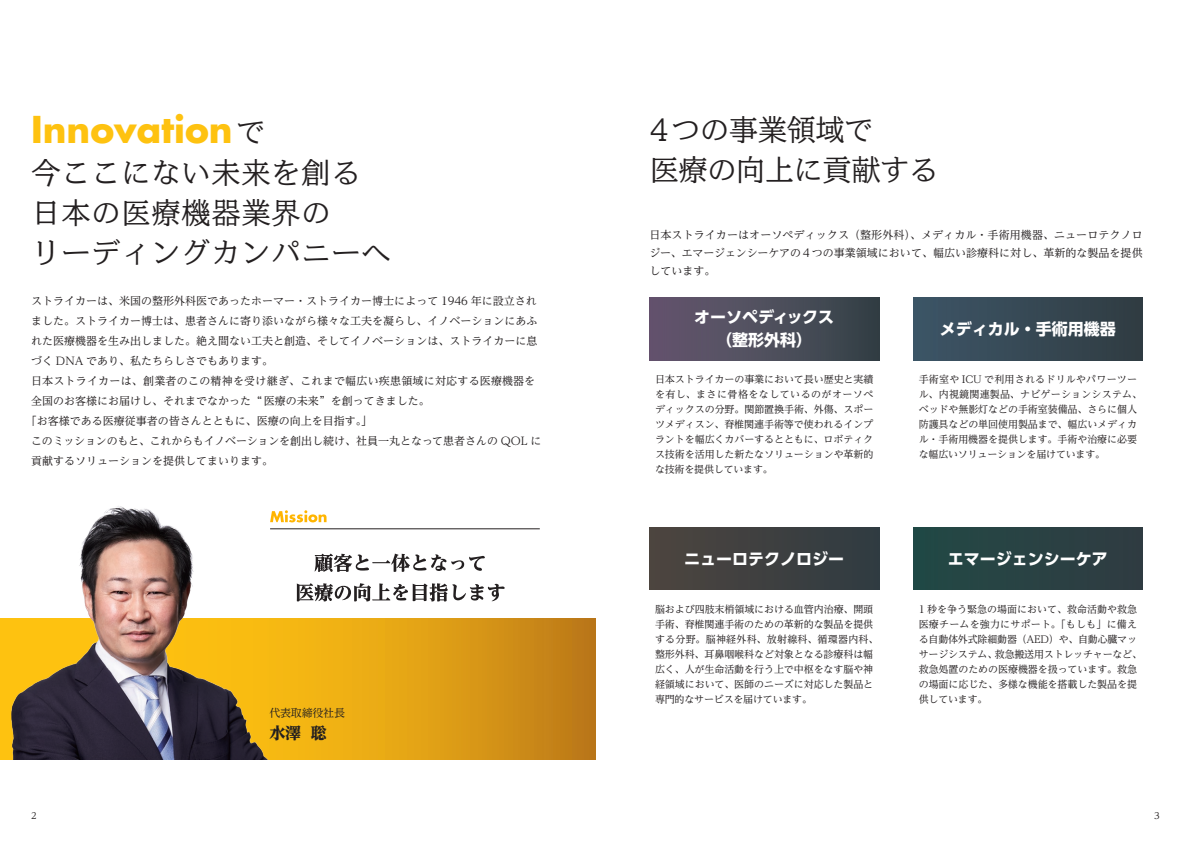
<style>
.page{position:relative;width:1191px;height:842px;background:#fff}
.page>*{position:absolute;margin:0;border:0;box-sizing:border-box;transform-origin:0 0}
.t1{font:700 36px "Futura For Stryker";color:#fec210}
.t2{font:30px/40px "Ro NOW Std MM";color:#231f20}
.t3{font:30px/40px "Ro NOW Std MM";letter-spacing:-.04em;color:#231f20}
.t4{font:700 16px/23px "UD Shin Go Pro";color:#fff;text-align:center}
.t5{font:800 16px "UD Reimin Pro";color:#231f20}
.t6{font:11px/18px "UD Reimin Pro";color:#231f20;text-align:justify}
.t7{font:11px "UD Reimin Pro";letter-spacing:-.02em;color:#231f20}
.t8{font:11px "UD Reimin Pro";letter-spacing:.02em;color:#231f20}
.t9{font:10px/15px "UD Reimin Pro";letter-spacing:-.01em;color:#231f20}
.t10{font:9px "UD Reimin Pro";color:#231f20}
.s1{font-family:"Ro NOW Std MM";font-weight:400;font-size:30px;color:#231f20}
</style>
<div class="page">
<svg style="left:283px;top:618px;width:312px;height:142px;background:#dc9c15"></svg>
<img style="left:0;top:506px;width:283px;height:254px">
<svg style="left:270px;top:510px;width:56px;height:12px"></svg>
<hr style="left:270px;top:528px;width:270px;height:1px;background:#231f20">
<svg style="left:314px;top:554px;width:171px;height:18px"></svg>
<svg style="left:297px;top:583px;width:207px;height:18px"></svg>
<div style="left:649px;top:298px;width:230px;height:62px;background:linear-gradient(to right,#675771,#354347)"></div>
<div style="left:913px;top:298px;width:229px;height:62px;background:linear-gradient(to right,#3c5567,#303c42)"></div>
<div style="left:649px;top:527px;width:230px;height:63px;background:linear-gradient(to right,#4d453f,#303b41)"></div>
<div style="left:913px;top:527px;width:229px;height:63px;background:#294244"></div>
<h1 class="t1" style="left:31px;top:106px;width:236px">Innovation<span class="s1">で</span></h1>
<h2 class="t2" style="left:31px;top:153px;width:361px">今ここにない未来を創る日本の医療機器業界の<br>リーディングカンパニーへ</h2>
<p class="t6" style="left:31px;top:291px;width:507px">ストライカーは、米国の整形外科医であったホーマー・ストライカー博士によって 1946 年に設立され</p>
<p class="t6" style="left:31px;top:311px;width:507px">ました。ストライカー博士は、患者さんに寄り添いながら様々な工夫を凝らし、イノベーションにあふ</p>
<p class="t6" style="left:31px;top:331px;width:507px">れた医療機器を生み出しました。絶え間ない工夫と創造、そしてイノベーションは、ストライカーに息</p>
<p class="t6" style="left:31px;top:351px;width:244px">づく DNA であり、私たちらしさでもあります。</p>
<p class="t8" style="left:31px;top:371px;width:505px">日本ストライカーは、創業者のこの精神を受け継ぎ、これまで幅広い疾患領域に対応する医療機器を</p>
<p class="t6" style="left:31px;top:391px;width:400px">全国のお客様にお届けし、それまでなかった“医療の未来”を創ってきました。</p>
<p class="t6" style="left:26px;top:411px;width:348px">「お客様である医療従事者の皆さんとともに、医療の向上を目指す。」</p>
<p class="t7" style="left:31px;top:431px;width:512px">このミッションのもと、これからもイノベーションを創出し続け、社員一丸となって患者さんの QOL に</p>
<p class="t6" style="left:31px;top:451px;width:243px">貢献するソリューションを提供してまいります。</p>
<p class="t10" style="left:31px;top:808px;width:7px">2</p>
<p class="t7" style="left:269px;top:704px;width:77px">代表取締役社長</p>
<h3 class="t5" style="left:269px;top:720px;width:59px">水澤 聡</h3>
<h2 class="t3" style="left:649px;top:110px;width:291px">4つの事業領域で<br>医療の向上に貢献する</h2>
<p class="t6" style="left:649px;top:226px;width:495px">日本ストライカーはオーソぺディックス（整形外科）、メディカル・手術用機器、ニューロテクノロジー、エマージェンシーケアの４つの事業領域において、幅広い診療科に対し、革新的な製品を提供しています。</p>
<h3 class="t4" style="left:694px;top:305px;width:142px">オーソペディックス（整形外科）</h3>
<h3 class="t4" style="left:940px;top:317px;width:177px">メディカル・手術用機器</h3>
<p class="t9" style="left:655px;top:371px;width:220px;text-align:justify">日本ストライカーの事業において長い歴史と実績を有し、まさに骨格をなしているのがオーソぺディックスの分野。関節置換手術、外傷、スポーツメディスン、脊椎関連手術等で使われるインプラントを幅広くカバーするとともに、ロボティクス技術を活用した新たなソリューションや革新的な技術を提供しています。</p>
<p class="t9" style="left:918px;top:371px;width:225px">手術室や ICU で利用されるドリルやパワーツール、内視鏡関連製品、ナビゲーションシステム、ベッドや無影灯などの手術室装備品、さらに個人防護具などの単回使用製品まで、幅広いメディカル・手術用機器を提供します。手術や治療に必要な幅広いソリューションを届けています。　</p>
<h3 class="t4" style="left:684px;top:546px;width:161px">ニューロテクノロジー</h3>
<h3 class="t4" style="left:948px;top:546px;width:161px">エマージェンシーケア</h3>
<p class="t9" style="left:655px;top:601px;width:225px">脳および四肢末梢領域における血管内治療、開頭手術、脊椎関連手術のための革新的な製品を提供する分野。脳神経外科、放射線科、循環器内科、整形外科、耳鼻咽喉科など対象となる診療科は幅広く、人が生命活動を行う上で中枢をなす脳や神経領域において、医師のニーズに対応した製品と専門的なサービスを届けています。</p>
<p class="t9" style="left:918px;top:601px;width:225px">1 秒を争う緊急の場面において、救命活動や救急医療チームを強力にサポート。「もしも」に備える自動体外式除細動器（AED）や、自動心臓マッサージシステム、救急搬送用ストレッチャーなど、救急処置のための医療機器を扱っています。救急の場面に応じた、多様な機能を搭載した製品を提供しています。</p>
<p class="t10" style="left:1154px;top:808px;width:7px">3</p>
</div>
